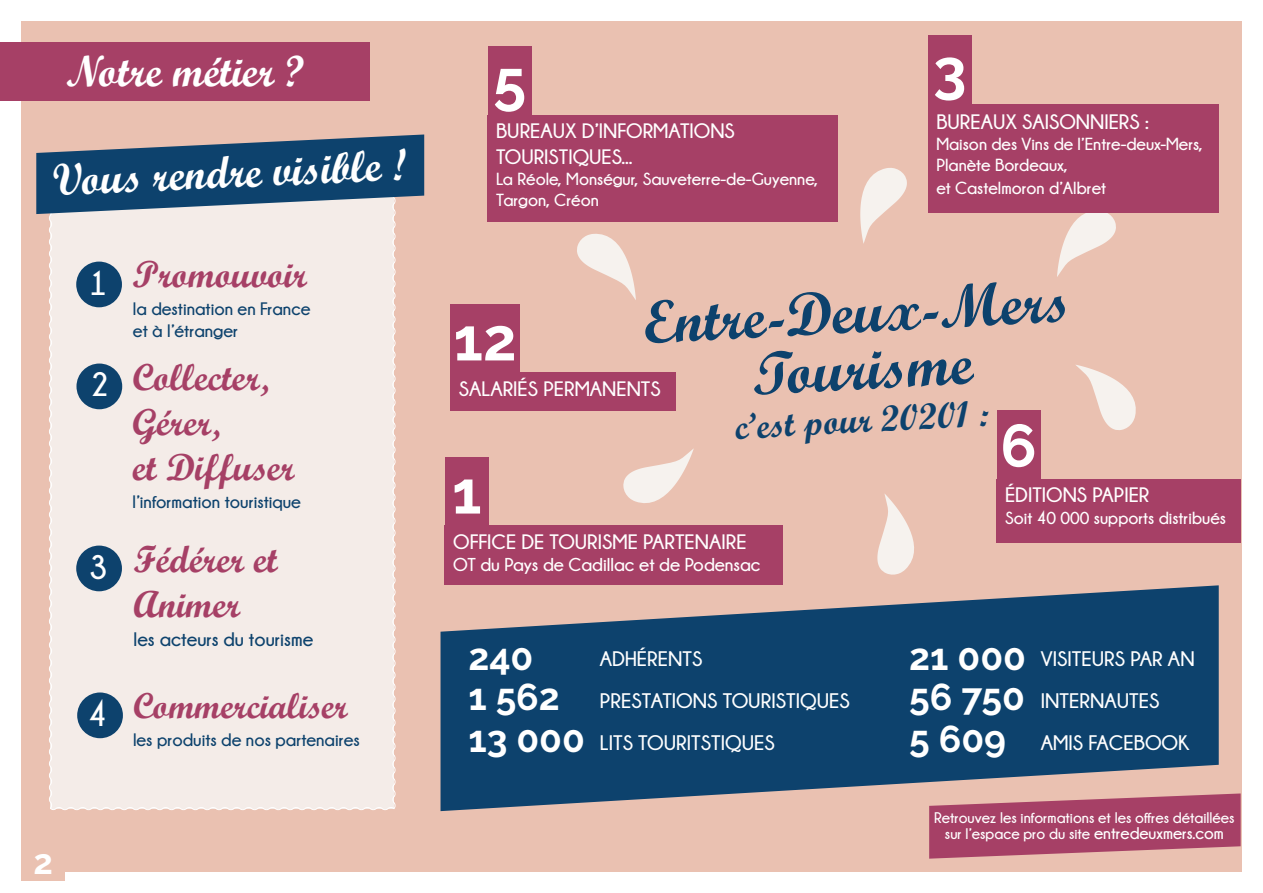
<style>
.page{position:relative;width:1263px;height:893px;background:#fff}
.page>*{position:absolute;margin:0;border:0;box-sizing:border-box;transform-origin:0 0}
.t1{font:60.9px "Script MT Bold";color:#0d426d}
.t2{font:700 59.7px "Raleway";color:#fff}
.t3{font:44.25px "Script MT Bold";color:#fff}
.t4{font:43.5px "Script MT Bold";color:#fff}
.t5{font:37.5px/45px "Script MT Bold";color:#a64066}
.t6{font:700 37.2px "Raleway";color:#fff}
.t7{font:36px "Script MT Bold";color:#0d426d}
.t8{font:36px "Script MT Bold";color:#a64066}
.t9{font:700 34.5px "Raleway";color:#fff}
.t10{font:700 33.9px "Champagne&Limousines";color:#fff}
.t11{font:700 21px/41.7px "Champagne&Limousines";color:#fff}
.t12{font:700 20.85px/25.5px "Champagne&Limousines";color:#fff}
.t13{font:700 19.5px "Champagne&Limousines";color:#0d426d}
.t14{font:700 18.6px "Champagne&Limousines";color:#fff}
.t15{font:700 18px/21.6px "Champagne&Limousines";color:#0d426d}
.t16{font:700 17.4px/21px "Champagne&Limousines";color:#fff}
.t17{font:700 15.3px/15.8px "Champagne&Limousines";color:#fff;text-align:center}
.s1{font-family:"Raleway";font-size:37.2px}
.s2{font-size:16.8px}
</style>
<div class="page">
<div style="left:21px;top:21px;width:1221px;height:851px;background:#eac1b1"></div>
<svg style="left:440px;top:585px;width:779px;height:226px;fill:#0d426d"></svg>
<div style="left:49px;top:214px;width:347px;height:596px;background:#f4ece8"></div>
<svg style="left:577px;top:233px;width:59px;height:67px"></svg>
<svg style="left:1057px;top:213px;width:59px;height:64px"></svg>
<svg style="left:860px;top:168px;width:47px;height:76px"></svg>
<svg style="left:877px;top:494px;width:37px;height:81px"></svg>
<svg style="left:623px;top:448px;width:71px;height:55px"></svg>
<svg style="left:1076px;top:365px;width:60px;height:65px"></svg>
<svg style="left:929px;top:793px;width:312px;height:66px"></svg>
<div style="left:76px;top:262px;width:46px;height:45px;background:#0d426d;border-radius:50%"></div>
<div style="left:76px;top:546px;width:46px;height:45px;background:#0d426d;border-radius:50%"></div>
<div style="left:76px;top:364px;width:46px;height:45px;background:#0d426d;border-radius:50%"></div>
<div style="left:77px;top:692px;width:46px;height:46px;background:#0d426d;border-radius:50%"></div>
<div style="left:928px;top:104px;width:291px;height:109px;background:#a64066"></div>
<div style="left:996px;top:479px;width:245px;height:63px;background:#a64066"></div>
<div style="left:450px;top:373px;width:226px;height:38px;background:#a64066"></div>
<div style="left:928px;top:36px;width:44px;height:68px;background:#a64066"></div>
<div style="left:996px;top:411px;width:44px;height:68px;background:#a64066"></div>
<div style="left:450px;top:304px;width:70px;height:68px;background:#a64066"></div>
<div style="left:0;top:43px;width:370px;height:58px;background:#a64066"></div>
<div style="left:488px;top:115px;width:350px;height:106px;background:#a64066"></div>
<div style="left:445px;top:526px;width:338px;height:59px;background:#a64066"></div>
<div style="left:488px;top:47px;width:43px;height:68px;background:#a64066"></div>
<div style="left:445px;top:457px;width:44px;height:68px;background:#a64066"></div>
<svg style="left:36px;top:134px;width:388px;height:80px;background:#426482"></svg>
<div style="left:21px;top:842px;width:44px;height:38px;background:#eac1b1"></div>
<h3 class="t4" style="left:66px;top:44px;width:240px">Notre métier ?</h3>
<h3 class="t3" style="left:51px;top:155px;width:356px;rotate:-3deg">Vous rendre visible !</h3>
<h3 class="t5" style="left:89px;top:251px;width:220px"><sub>1</sub> Promouvoir</h3>
<p class="t15" style="left:133px;top:298px;width:179px">la destination en France et à l’étranger</p>
<h3 class="t5" style="left:133px;top:354px;width:163px">Collecter,<br>Gérer,<br>et Diffuser</h3>
<p class="t15" style="left:133px;top:491px;width:170px">l’information touristique</p>
<h3 class="t5" style="left:134px;top:536px;width:146px">Fédérer et<br>Animer</h3>
<p class="t13" style="left:134px;top:628px;width:181px">les acteurs du tourisme</p>
<h3 class="t10" style="left:90px;top:366px;width:21px">2</h3>
<h3 class="t10" style="left:89px;top:549px;width:20px">3</h3>
<h3 class="t10" style="left:87px;top:695px;width:21px">4</h3>
<h3 class="t8" style="left:133px;top:684px;width:216px">Commercialiser</h3>
<p class="t15" style="left:133px;top:729px;width:228px">les produits de nos partenaires</p>
<h3 class="t9" style="left:34px;top:842px;width:21px">2</h3>
<h2 class="t2" style="left:493px;top:48px;width:35px">5</h2>
<p class="t12" style="left:496px;top:118px;width:240px">BUREAUX D’INFORMATIONS<br>TOURISTIQUES...</p>
<p class="t16" style="left:496px;top:168px;width:324px">La Réole, Monségur, Sauveterre-de-Guyenne,<br>Targon, Créon</p>
<h2 class="t2" style="left:933px;top:37px;width:35px">3</h2>
<p class="t12" style="left:936px;top:109px;width:214px">BUREAUX SAISONNIERS :</p>
<p class="t16" style="left:936px;top:133px;width:268px">Maison des Vins de l’Entre-deux-Mers,<br>Planète Bordeaux,</p>
<p class="t16" style="left:936px;top:178px;width:171px">et Castelmoron d’Albret</p>
<h1 class="t1" style="left:641px;top:285px;width:429px;rotate:-3deg">Entre-Deux-Mers</h1>
<h2 class="t2" style="left:453px;top:305px;width:65px">12</h2>
<h1 class="t1" style="left:750px;top:337px;width:222px;rotate:-3deg">Tourisme</h1>
<p class="t12" style="left:459px;top:375px;width:203px">SALARIÉS PERMANENTS</p>
<h2 class="t2" style="left:452px;top:458px;width:31px">1</h2>
<h3 class="t7" style="left:734px;top:404px;width:256px;rotate:-3deg">c’est pour 20201 :</h3>
<p class="t12" style="left:453px;top:529px;width:295px">OFFICE DE TOURISME PARTENAIRE</p>
<p class="t14" style="left:453px;top:554px;width:309px">OT du Pays de Cadillac et de Podensac</p>
<h2 class="t2" style="left:1000px;top:411px;width:38px">6</h2>
<p class="t12" style="left:1005px;top:482px;width:146px">ÉDITIONS PAPIER</p>
<p class="t16" style="left:1005px;top:507px;width:222px">Soit 40 000 supports distribués</p>
<h3 class="t6" style="left:468px;top:636px;width:67px">240</h3>
<p class="t11" style="left:1041px;top:638px;width:155px;text-indent:-132px"><span class="s1">21 000</span> VISITEURS PAR AN<br>INTERNAUTES<br>AMIS FACEBOOK</p>
<p class="t11" style="left:600px;top:638px;width:252px">ADHÉRENTS<br>PRESTATIONS TOURISTIQUES<br>LITS TOURITSTIQUES</p>
<h3 class="t6" style="left:468px;top:676px;width:93px">1 562</h3>
<h3 class="t6" style="left:909px;top:676px;width:117px">56 750</h3>
<h3 class="t6" style="left:468px;top:717px;width:118px">13 000</h3>
<h3 class="t6" style="left:909px;top:717px;width:98px">5 609</h3>
<p class="t17" style="left:934px;top:810px;width:302px">Retrouvez les informations et les offres détaillées sur l’espace pro du site <span class="s2">entredeuxmers.com</span></p>
</div>
